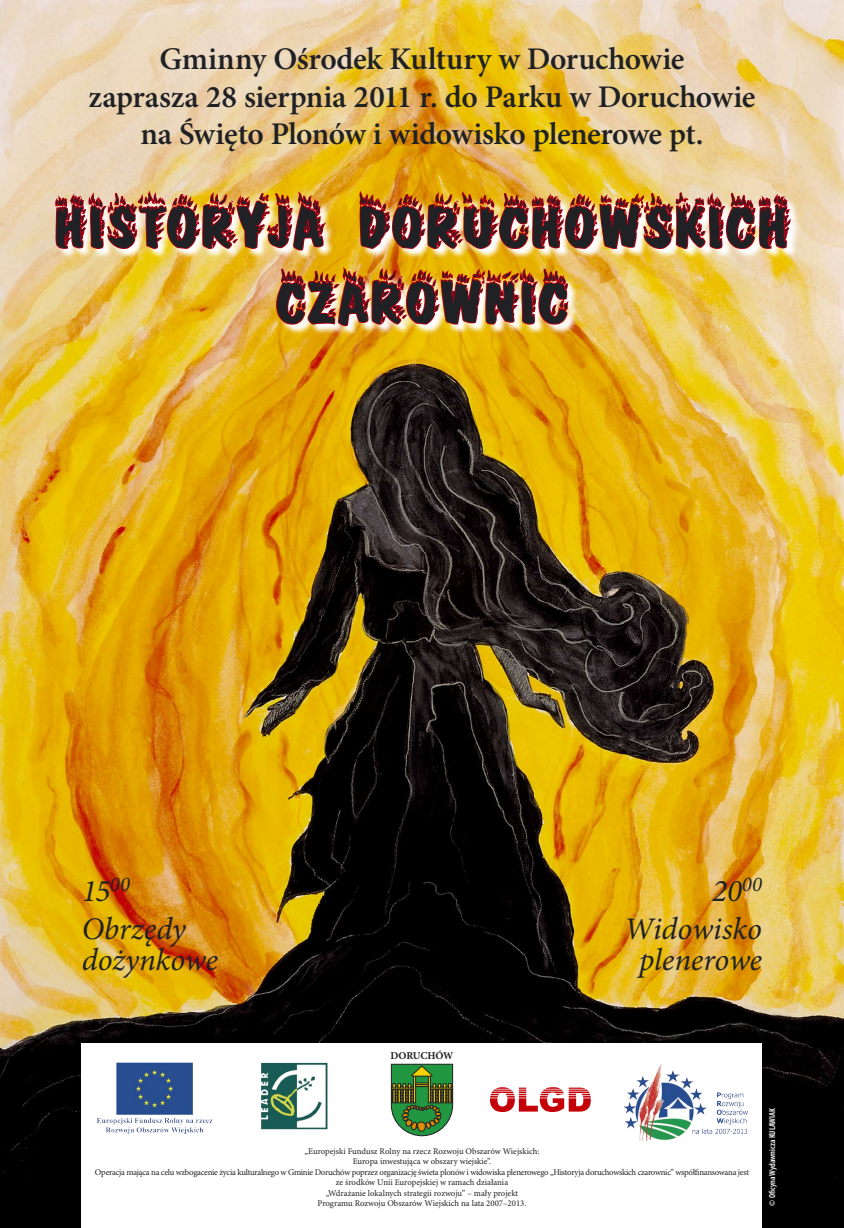
<style>
.page{position:relative;width:844px;height:1228px;background:#fff}
.page>*{position:absolute;margin:0;border:0;box-sizing:border-box;transform-origin:0 0}
.t1{font:63px/75.6px "Crackling Fire";letter-spacing:.02em;color:#202124;text-align:center}
.t2{font:600 31.5px/37.8px "Minion Pro";letter-spacing:-.015em;color:#202124;text-align:center}
.t3{font:italic 31.5px/37.8px "Minion Pro";letter-spacing:-.01em;color:#202124}
.t4{font:700 10.5px "Minion Pro";letter-spacing:-.02em;color:#202124}
.t5{font:8.75px/10.5px "Minion Pro";letter-spacing:-.015em;color:#202124;text-align:center}
.t6{font:600 condensed 8.75px "Myriad Pro";color:#fff}
</style>
<div class="page">
<div style="left:0;top:1136px;width:843px;height:92px;background:#000"></div>
<img style="left:0;top:0;width:843px;height:1177px">
<div style="left:82px;top:1043px;width:679px;height:185px;background:#fff"></div>
<svg style="left:390px;top:1063px;width:63px;height:74px;background:#538648"></svg>
<svg style="left:490px;top:1087px;width:100px;height:25px"></svg>
<img style="left:97px;top:1062px;width:116px;height:72px">
<img style="left:261px;top:1062px;width:67px;height:68px">
<img style="left:623px;top:1064px;width:125px;height:77px">
<svg style="left:56px;top:192px;width:745px;height:146px;background:#e9c055"></svg>
<svg style="left:342px;top:0;width:137px;height:141px;background:#e8bd4d"></svg>
<img style="left:54px;top:141px;width:740px;height:194px">
<h2 class="t2" style="left:88px;top:41px;width:668px">Gminny Ośrodek Kultury w Doruchowie<br>zaprasza 28 sierpnia 2011 r. do Parku w Doruchowie na Święto Plonów i widowisko plenerowe pt.</h2>
<h1 class="t1" style="left:55px;top:189px;width:736px">HISTORYJA DORUCHOWSKICH<br>CZAROWNIC</h1>
<h2 class="t3" style="left:82px;top:873px;width:105px">15<sup>00<br></sup>Obrzędy</h2>
<h2 class="t3" style="left:82px;top:943px;width:137px">dożynkowe</h2>
<p class="t4" style="left:390px;top:1049px;width:64px">DORUCHÓW</p>
<h2 class="t3" style="left:624px;top:873px;width:139px;text-align:right">20<sup>00<br></sup>Widowisko</h2>
<h2 class="t3" style="left:639px;top:943px;width:124px">plenerowe</h2>
<p class="t5" style="left:95px;top:1146px;width:655px">„Europejski Fundusz Rolny na rzecz Rozwoju Obszarów Wiejskich:<br>Europa inwestująca w obszary wiejskie”.<br>Operacja mająca na celu wzbogacenie życia kulturalnego w Gminie Doruchów poprzez organizację świeta plonów i widowiska plenerowego „Historyja doruchowskich czarownic” współfinansowana jest ze środków Unii Europejskiej w ramach działania<br>„Wdrażanie lokalnych strategii rozwoju” – mały projekt<br>Programu Rozwoju Obszarów Wiejskich na lata 2007–2013.</p>
<p class="t6" style="left:767px;top:1206px;width:99px;rotate:-90deg">© Oficyna Wydawnicza KULAWIAK</p>
</div>
